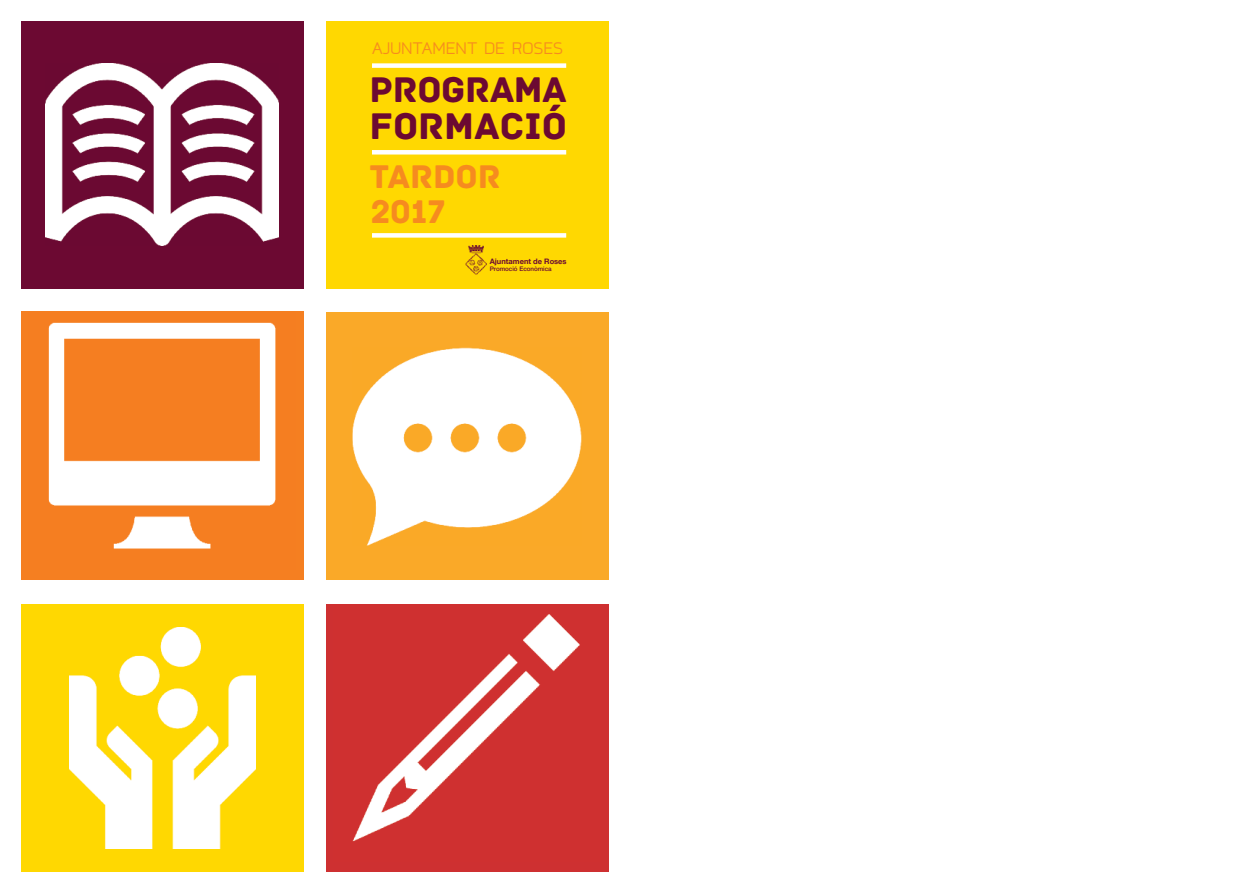
<style>
.page{position:relative;width:1259px;height:893px;background:#fff}
.page>*{position:absolute;margin:0;border:0;box-sizing:border-box;transform-origin:0 0}
.t1{font:39px "Archive";color:#6c0932}
.t2{font:37.5px "Archive";letter-spacing:-.01em;color:#6c0932}
.t3{font:34.5px/35.8px "Archive";color:#f68b1f}
.t4{font:21px "Coupe";color:#f68b1f}
.t5{font:700 7.5px "Helvetica Neue";color:#6c0932}
.t6{font:500 6.3px "Helvetica Neue";color:#6c0932}
</style>
<div class="page">
<div style="left:21px;top:21px;width:282px;height:267px;background:#6c0932"></div>
<img style="left:46px;top:64px;width:233px;height:182px">
<div style="left:326px;top:21px;width:282px;height:267px;background:#ffd801"></div>
<div style="left:21px;top:313px;width:282px;height:267px;background:#f57f21"></div>
<img style="left:48px;top:322px;width:228px;height:227px">
<div style="left:326px;top:313px;width:282px;height:267px;background:#faa928"></div>
<img style="left:352px;top:348px;width:230px;height:197px">
<div style="left:21px;top:604px;width:282px;height:268px;background:#ffd801"></div>
<img style="left:69px;top:627px;width:186px;height:222px">
<div style="left:326px;top:604px;width:282px;height:268px;background:#ce3031"></div>
<img style="left:352px;top:614px;width:228px;height:228px">
<div style="left:372px;top:63px;width:194px;height:5px;background:#fff"></div>
<div style="left:372px;top:233px;width:194px;height:5px;background:#fff"></div>
<div style="left:372px;top:150px;width:194px;height:5px;background:#fff"></div>
<img style="left:465px;top:245px;width:21px;height:30px">
<p class="t4" style="left:372px;top:35px;width:192px">AJUNTAMENT DE ROSES</p>
<h2 class="t2" style="left:369px;top:67px;width:199px">PROGRAMA</h2>
<h1 class="t1" style="left:369px;top:103px;width:199px">FORMACIÓ</h1>
<h3 class="t3" style="left:369px;top:158px;width:133px">TARDOR<br>2017</h3>
<p class="t5" style="left:490px;top:257px;width:78px">Ajuntament de Roses</p>
<p class="t6" style="left:490px;top:267px;width:64px">Promoció Econòmica</p>
</div>
